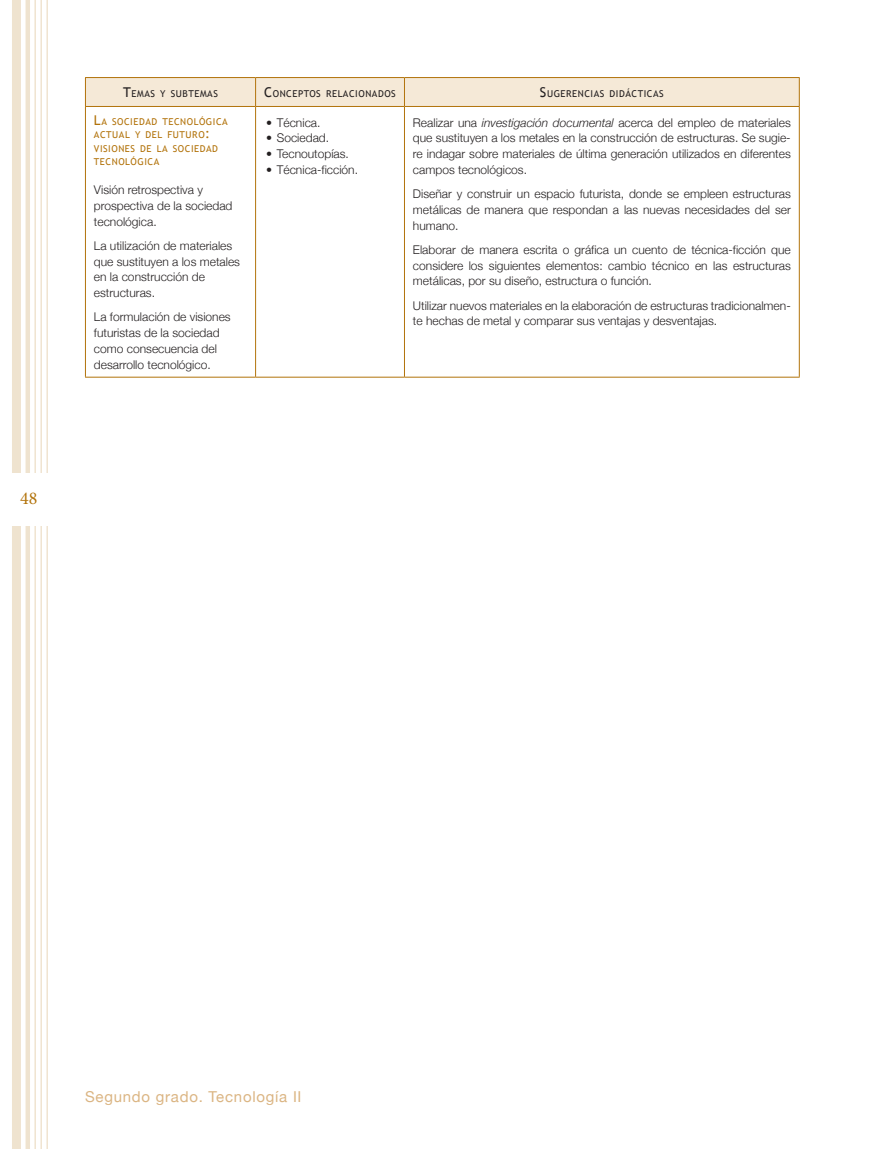
<style>
.page{position:relative;width:872px;height:1149px;background:#fff}
.page>*{position:absolute;margin:0;border:0;box-sizing:border-box;transform-origin:0 0}
.t1{font:18px "Minion Pro";color:#b2730b}
.t2{font:15px "Helvetica Neue";letter-spacing:.05em;color:#dbb583}
.t3{font:300 12px/15.8px "Helvetica Neue";color:#231f20}
.t4{font:9.45px/13.5px "Trebuchet MS";letter-spacing:.055em;color:#b2730b}
.t5{font:9.45px "Trebuchet MS";letter-spacing:.055em;color:#231f20}
.s1{font-size:13.5px}
.s2{font-style:italic}
</style>
<div class="page">
<div style="left:12px;top:0;width:9px;height:1148px;background:#efe3cf"></div>
<hr style="left:26px;top:0;width:4px;height:1148px;background:#efe3cf">
<hr style="left:34px;top:0;width:2px;height:1148px;background:#b2730b">
<hr style="left:40px;top:0;width:2px;height:1148px;background:#b2730b">
<hr style="left:46px;top:0;width:2px;height:1148px;background:#b2730b">
<div style="left:0;top:473px;width:106px;height:52px;background:#fff"></div>
<hr style="left:85px;top:106px;width:170px;height:1px;background:#b2730b">
<hr style="left:255px;top:106px;width:149px;height:1px;background:#b2730b">
<hr style="left:404px;top:106px;width:395px;height:1px;background:#b2730b">
<hr style="left:85px;top:107px;width:1px;height:269px;background:#b2730b">
<hr style="left:255px;top:107px;width:1px;height:269px;background:#b2730b">
<hr style="left:404px;top:107px;width:1px;height:269px;background:#b2730b">
<hr style="left:799px;top:107px;width:1px;height:269px;background:#b2730b">
<hr style="left:85px;top:376px;width:170px;height:1px;background:#b2730b">
<hr style="left:255px;top:376px;width:149px;height:1px;background:#b2730b">
<hr style="left:404px;top:376px;width:395px;height:1px;background:#b2730b">
<svg style="left:85px;top:77px;width:715px;height:29px;background:#f1e3cd"></svg>
<h1 class="t1" style="left:20px;top:486px;width:19px">48</h1>
<p class="t5" style="left:123px;top:88px;width:96px"><span class="s1">T</span>EMAS Y SUBTEMAS</p>
<p class="t5" style="left:264px;top:88px;width:133px"><span class="s1">C</span>ONCEPTOS RELACIONADOS</p>
<p class="t5" style="left:540px;top:88px;width:125px"><span class="s1">S</span>UGERENCIAS DIDÁCTICAS</p>
<p class="t4" style="left:94px;top:115px;width:135px"><span class="s1">L</span>A SOCIEDAD TECNOLÓGICA<br>ACTUAL Y DEL FUTURO<span class="s1">:<br></span>VISIONES DE LA SOCIEDAD<br>TECNOLÓGICA</p>
<p class="t3" style="left:94px;top:181px;width:140px">Visión retrospectiva y prospectiva de la sociedad tecnológica.</p>
<p class="t3" style="left:94px;top:237px;width:148px">La utilización de materiales que sustituyen a los metales en la construcción de estructuras.</p>
<p class="t3" style="left:94px;top:309px;width:138px">La formulación de visiones futuristas de la sociedad como consecuencia del desarrollo tecnológico.</p>
<p class="t3" style="left:413px;top:114px;width:379px;text-align:justify">Realizar una <span class="s2">investigación documental</span> acerca del empleo de materiales que sustituyen a los metales en la construcción de estructuras. Se sugie&shy;re indagar sobre materiales de última generación utilizados en diferentes campos tecnológicos.</p>
<p class="t3" style="left:413px;top:186px;width:379px;text-align:justify">Diseñar y construir un espacio futurista, donde se empleen estructuras metálicas de manera que respondan a las nuevas necesidades del ser humano.</p>
<p class="t3" style="left:413px;top:241px;width:379px;text-align:justify">Elaborar de manera escrita o gráfica un cuento de técnica-ficción que considere los siguientes elementos: cambio técnico en las estructuras metálicas, por su diseño, estructura o función.</p>
<p class="t3" style="left:413px;top:297px;width:379px">Utilizar nuevos materiales en la elaboración de estructuras tradicionalmen&shy;te hechas de metal y comparar sus ventajas y desventajas.</p>
<p class="t3" style="left:266px;top:114px;width:56px">• Técnica.</p>
<p class="t3" style="left:266px;top:130px;width:64px">• Sociedad.</p>
<p class="t3" style="left:266px;top:146px;width:84px">• Tecnoutopías.</p>
<p class="t3" style="left:266px;top:161px;width:93px">• Técnica-ficción.</p>
<p class="t2" style="left:85px;top:1087px;width:218px">Segundo grado. Tecnología II</p>
</div>
